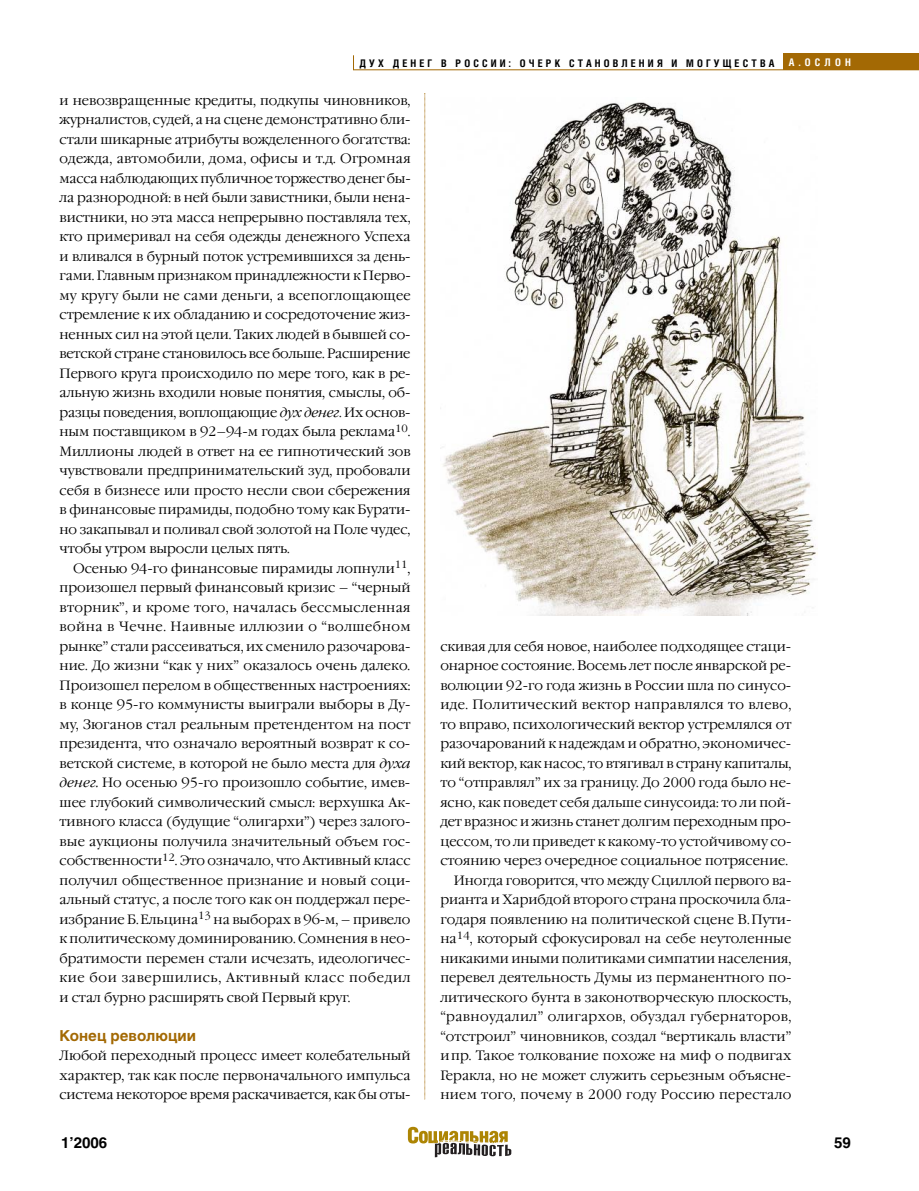
<style>
.page{position:relative;width:919px;height:1191px;background:#fff}
.page>*{position:absolute;margin:0;border:0;box-sizing:border-box;transform-origin:0 0}
.t1{font:700 15px "Helios";color:#a36904}
.t2{font:700 15px "Helios";color:#000}
.t3{font:300 13.5px/19.5px "Garamond C";color:#000;text-align:justify}
.t4{font:700 10.5px "Helios Cond";letter-spacing:.3em;color:#000}
.t5{font:700 10.5px "Helios Cond";letter-spacing:.4em;color:#fff}
.s1{font-style:italic}
</style>
<div class="page">
<div style="left:782px;top:53px;width:136px;height:15px;background:#a36904"></div>
<svg style="left:424px;top:93px;width:1px;height:1007px"></svg>
<svg style="left:408px;top:1126px;width:103px;height:31px"></svg>
<img style="left:440px;top:102px;width:377px;height:513px">
<svg style="left:353px;top:55px;width:565px;height:16px"></svg>
<p class="t5" style="left:805px;top:57px;width:46px">АВТОР</p>
<p class="t4" style="left:359px;top:59px;width:416px">ДУХ ДЕНЕГ В РОССИИ: ОЧЕРК СТАНОВЛЕНИЯ И МОГУЩЕСТВА</p>
<p class="t5" style="left:788px;top:59px;width:63px">А.ОСЛОН</p>
<p class="t3" style="left:60px;top:90px;width:353px">и невозвращенные кредиты, подкупы чиновников, журналистов, судей, а на сцене демонстративно бли&shy;стали шикарные атрибуты вожделенного богатства: одежда, автомобили, дома, офисы и т.д. Огромная масса наблюдающих публичное торжество денег бы&shy;ла разнородной: в ней были завистники, были нена&shy;вистники, но эта масса непрерывно поставляла тех, кто примеривал на себя одежды денежного Успеха и вливался в бурный поток устремившихся за день&shy;гами. Главным признаком принадлежности к Перво&shy;му кругу были не сами деньги, а всепоглощающее стремление к их обладанию и сосредоточение жиз&shy;ненных сил на этой цели. Таких людей в бывшей со&shy;ветской стране становилось все больше. Расширение Первого круга происходило по мере того, как в ре&shy;альную жизнь входили новые понятия, смыслы, об&shy;разцы поведения, воплощающие <span class="s1">дух денег</span>. Их основ&shy;ным поставщиком в 92–94-м годах была реклама<sup>10</sup>.<br>Миллионы людей в ответ на ее гипнотический зов чувствовали предпринимательский зуд, пробовали себя в бизнесе или просто несли свои сбережения в финансовые пирамиды, подобно тому как Бурати&shy;но закапывал и поливал свой золотой на Поле чудес, чтобы утром выросли целых пять.</p>
<p class="t3" style="left:60px;top:558px;width:352px;text-indent:14px">Осенью 94-го финансовые пирамиды лопнули<sup>11</sup>, произошел первый финансовый кризис – “черный вторник”, и кроме того, началась бессмысленная война в Чечне. Наивные иллюзии о “волшебном рынке” стали рассеиваться, их сменило разочарова&shy;ние. До жизни “как у них” оказалось очень далеко.<br>Произошел перелом в общественных настроениях: в конце 95-го коммунисты выиграли выборы в Ду&shy;му, Зюганов стал реальным претендентом на пост президента, что означало вероятный возврат к со&shy;ветской системе, в которой не было места для <span class="s1">духа денег.</span> Но осенью 95-го произошло событие, имев&shy;шее глубокий символический смысл: верхушка Ак&shy;тивного класса (будущие “олигархи”) через залого&shy;вые аукционы получила значительный объем гос&shy;собственности<sup>12</sup>. Это означало, что Активный класс получил общественное признание и новый соци&shy;альный статус, а после того как он поддержал пере&shy;избрание Б. Ельцина<sup>13</sup> на выборах в 96-м, – привело к политическому доминированию. Сомнения в нео&shy;братимости перемен стали исчезать, идеологичес&shy;кие бои завершились, Активный класс победил и стал бурно расширять свой Первый круг.</p>
<p class="t1" style="left:60px;top:1030px;width:138px">Конец революции</p>
<p class="t3" style="left:60px;top:1046px;width:352px">Любой переходный процесс имеет колебательный характер, так как после первоначального импульса система некоторое время раскачивается, как бы оты-</p>
<p class="t2" style="left:61px;top:1137px;width:48px">1’2006</p>
<p class="t3" style="left:440px;top:636px;width:353px;text-align:right">скивая для себя новое, наиболее подходящее стаци&shy;онарное состояние. Восемь лет после январской ре&shy;волюции 92-го года жизнь в России шла по синусо&shy;иде. Политический вектор направлялся то влево, то вправо, психологический вектор устремлялся от разочарований к надеждам и обратно, экономичес&shy;кий вектор, как насос, то втягивал в страну капиталы, то “отправлял” их за границу. До 2000 года было не&shy;ясно, как поведет себя дальше синусоида: то ли пой&shy;дет вразнос и жизнь станет долгим переходным про&shy;цессом, то ли приведет к какому-то устойчивому со&shy;стоянию через очередное социальное потрясение.<br>Иногда говорится, что между Сциллой первого ва&shy;рианта и Харибдой второго страна проскочила бла&shy;годаря появлению на политической сцене В. Пути&shy;на<sup>14</sup>, который сфокусировал на себе неутоленные никакими иными политиками симпатии населения, перевел деятельность Думы из перманентного по&shy;литического бунта в законотворческую плоскость, “равноудалил” олигархов, обуздал губернаторов, “отстроил” чиновников, создал “вертикаль власти” и пр. Такое толкование похоже на миф о подвигах Геракла, но не может служить серьезным объясне&shy;нием того, почему в 2000 году Россию перестало</p>
<p class="t2" style="left:834px;top:1137px;width:18px">59</p>
</div>
